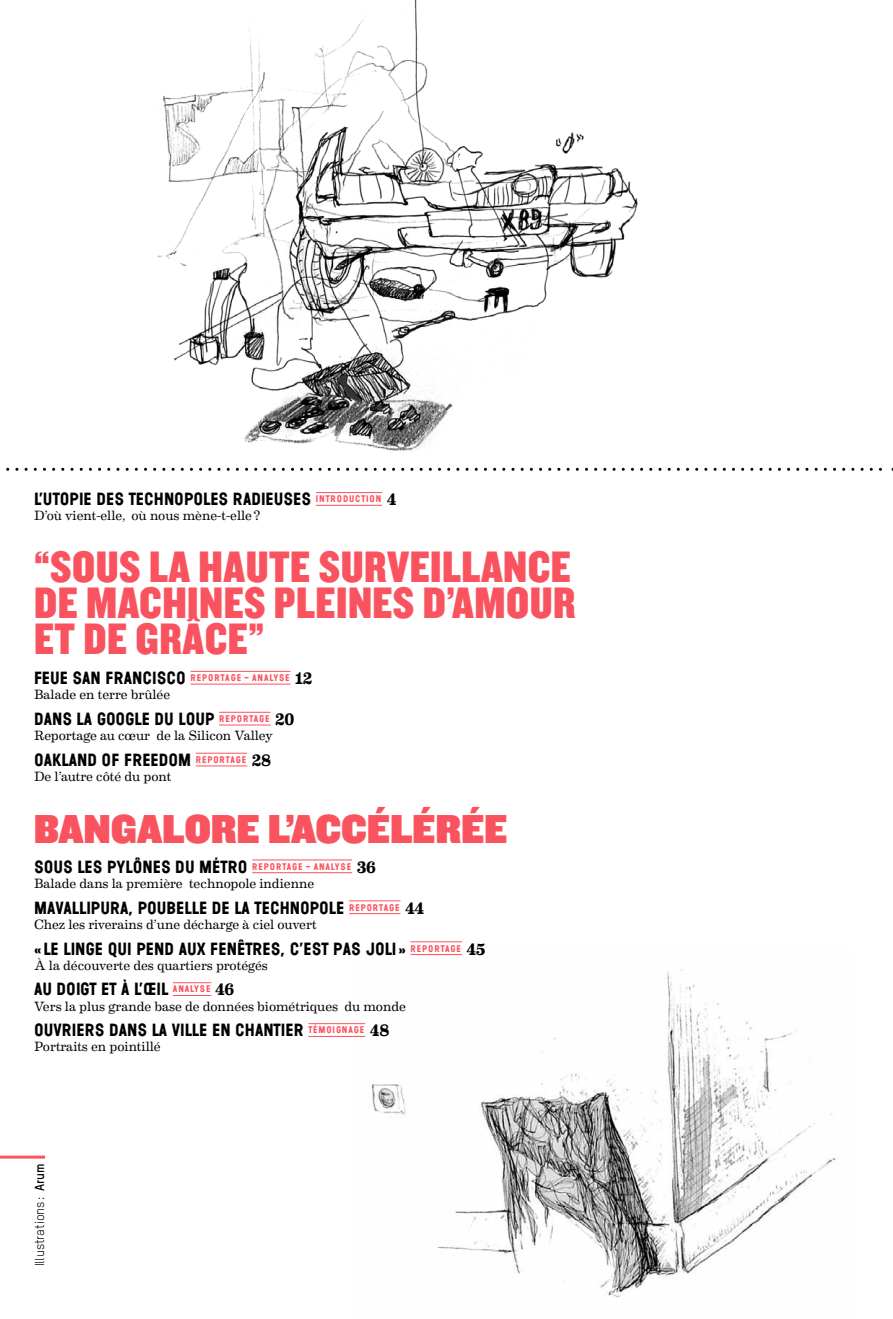
<style>
.page{position:relative;width:893px;height:1319px;background:#fff}
.page>*{position:absolute;margin:0;border:0;box-sizing:border-box;transform-origin:0 0}
.t1{font:45.75px/36px "Knockout HTF70 Full Welterwt";letter-spacing:.01em;color:#fa5360;text-align:justify}
.t2{font:42px "Knockout HTF91 Ultmt Middlewt";letter-spacing:.01em;color:#fa5360}
.t3{font:16.5px "Wilma Base";color:#000}
.t4{font:13.5px "Eames Century Modern";letter-spacing:-.005em;color:#000}
.t5{font:12.75px "TSTARPRO";color:#000}
.t6{font:9px "Wilma Base";letter-spacing:.095em;color:#fa5360}
.s1{font-family:"Eames Century Modern";font-weight:700}
.s2{font-size:16.5px;color:#000}
.s3{font-family:"Eames Century Modern";font-weight:700;font-size:16.5px;color:#000}
.s4{font-weight:700}
</style>
<div class="page">
<img style="left:157px;top:0;width:481px;height:452px">
<img style="left:356px;top:955px;width:480px;height:343px">
<hr style="left:316px;top:505px;width:66px;height:1px;background:#fa5360">
<hr style="left:191px;top:683px;width:100px;height:1px;background:#fa5360">
<hr style="left:219px;top:724px;width:52px;height:1px;background:#fa5360">
<hr style="left:196px;top:765px;width:51px;height:1px;background:#fa5360">
<hr style="left:252px;top:872px;width:100px;height:1px;background:#fa5360">
<hr style="left:349px;top:913px;width:51px;height:1px;background:#fa5360">
<hr style="left:410px;top:954px;width:52px;height:1px;background:#fa5360">
<hr style="left:173px;top:994px;width:38px;height:1px;background:#fa5360">
<hr style="left:308px;top:1035px;width:57px;height:1px;background:#fa5360">
<hr style="left:316px;top:492px;width:66px;height:1px;background:#fa5360">
<hr style="left:191px;top:671px;width:100px;height:1px;background:#fa5360">
<hr style="left:219px;top:711px;width:52px;height:1px;background:#fa5360">
<hr style="left:196px;top:752px;width:51px;height:1px;background:#fa5360">
<hr style="left:252px;top:859px;width:100px;height:1px;background:#fa5360">
<hr style="left:349px;top:900px;width:51px;height:1px;background:#fa5360">
<hr style="left:410px;top:941px;width:52px;height:1px;background:#fa5360">
<hr style="left:173px;top:982px;width:38px;height:1px;background:#fa5360">
<hr style="left:308px;top:1023px;width:57px;height:1px;background:#fa5360">
<svg style="left:6px;top:467px;width:887px;height:3px"></svg>
<hr style="left:0;top:1155px;width:45px;height:3px;background:#fa5360">
<p class="t3" style="left:34px;top:488px;width:364px">L’UTOPIE DES TECHNOPOLES RADIEUSES <sup>INTRODUCTI</sup> <sup>ON</sup> <span class="s1">4</span></p>
<p class="t4" style="left:34px;top:505px;width:228px">D’où vient-elle, où nous mène-t-elle ?</p>
<h1 class="t1" style="left:34px;top:550px;width:543px">“SOUS LA HAUTE SURVEILLANCE DE MACHINES PLEINES D’AMOUR ET DE GRÂCE”</h1>
<p class="t6" style="left:34px;top:672px;width:280px"><span class="s2">FEUE SAN FRANCISCO</span> REPORTAGE – ANALYSE <span class="s3">12</span></p>
<p class="t4" style="left:34px;top:684px;width:138px">Balade en terre brûlée</p>
<p class="t3" style="left:34px;top:708px;width:262px">DANS LA GOOGLE DU LOUP <sup>REPORTAGE</sup> <span class="s1">20</span></p>
<p class="t4" style="left:34px;top:725px;width:241px">Reportage au cœur de la Silicon Valley</p>
<p class="t3" style="left:34px;top:749px;width:239px">OAKLAND OF FREEDOM <sup>R</sup> <sup>EPORTAGE</sup> <span class="s1">28</span></p>
<p class="t4" style="left:34px;top:766px;width:139px">De l’autre côté du pont</p>
<h2 class="t2" style="left:34px;top:805px;width:475px">BANGALORE L’ACCÉLÉRÉE</h2>
<p class="t3" style="left:34px;top:856px;width:344px">SOUS LES PYLÔNES DU MÉTRO <sup>REPORTAGE</sup> <sup>–</sup> <sup>ANALYSE</sup> <span class="s1">36</span></p>
<p class="t4" style="left:34px;top:872px;width:282px">Balade dans la première technopole indienne</p>
<p class="t3" style="left:34px;top:896px;width:392px">MAVALLIPURA, POUBELLE DE LA TECHNOPOLE <sup>REPORTAGE</sup> <span class="s1">44</span></p>
<p class="t4" style="left:34px;top:913px;width:284px">Chez les riverains d’une décharge à ciel ouvert</p>
<p class="t3" style="left:34px;top:937px;width:453px">« LE LINGE QUI PEND AUX FENÊTRES, C’EST PAS JOLI » <sup>REPORTAGE</sup> <span class="s1">45</span></p>
<p class="t4" style="left:34px;top:954px;width:235px">À la découverte des quartiers protégés</p>
<p class="t3" style="left:34px;top:978px;width:202px">AU DOIGT ET À L’ŒIL <sup>ANALYSE</sup> <span class="s1">46</span></p>
<p class="t4" style="left:34px;top:995px;width:373px">Vers la plus grande base de données biométriques du monde</p>
<p class="t3" style="left:34px;top:1019px;width:357px">OUVRIERS DANS LA VILLE EN CHANTIER <sup>TÉM</sup> <sup>OI</sup> <sup>GNAGE</sup> <span class="s1">48</span></p>
<p class="t4" style="left:34px;top:1036px;width:128px">Portraits en pointillé</p>
<p class="t5" style="left:32px;top:1266px;width:105px;rotate:-90deg">Illustrations : <span class="s4">Arum</span></p>
</div>
